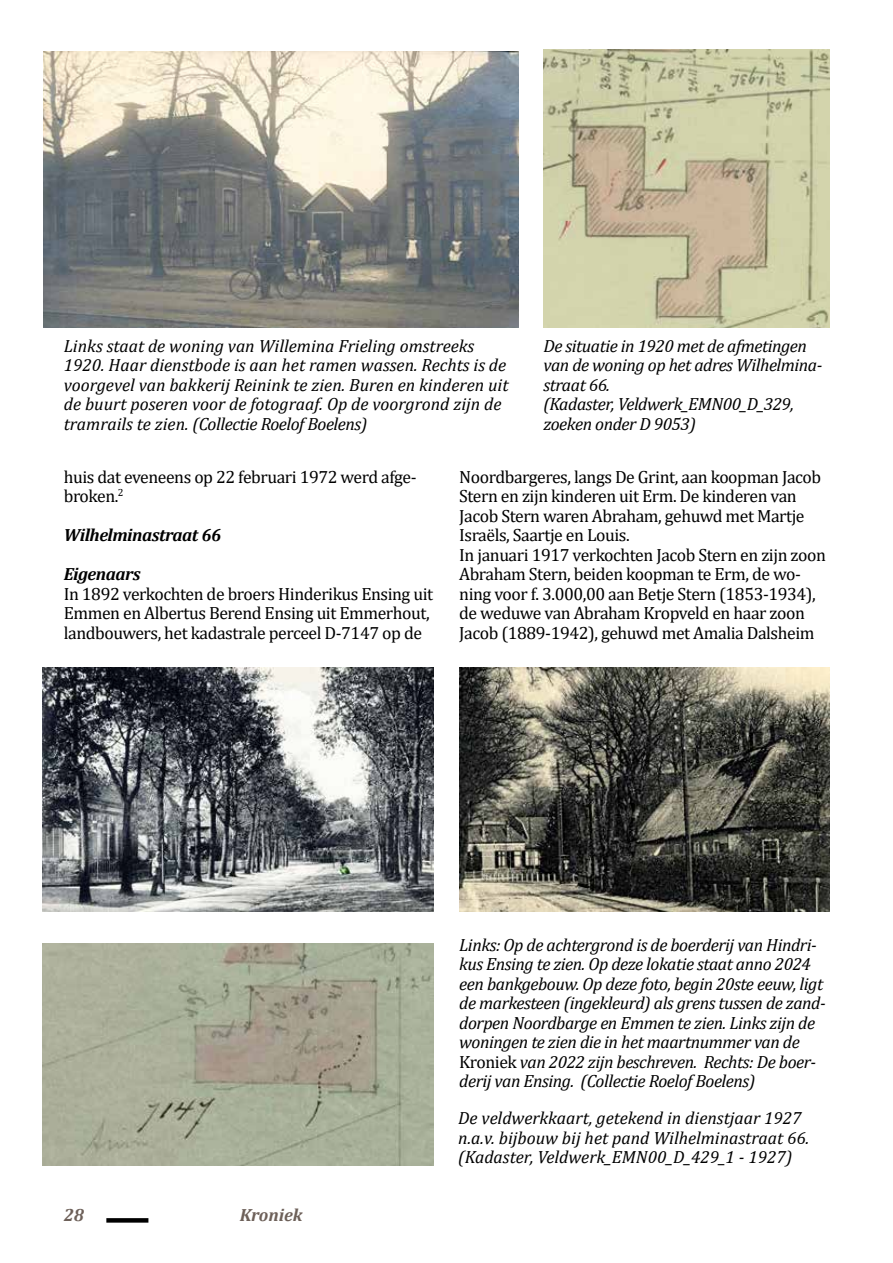
<style>
.page{position:relative;width:893px;height:1263px;background:#fff}
.page>*{position:absolute;margin:0;border:0;box-sizing:border-box;transform-origin:0 0}
.t1{font:17.7px/19.5px "Cambria";letter-spacing:-.025em;color:#000}
.t2{font:italic 17.7px/19.5px "Cambria";letter-spacing:-.025em;color:#000}
.t3{font:italic 17.7px/19.5px "Cambria";color:#000}
.t4{font:italic 700 17.7px "Cambria";letter-spacing:-.025em;color:#000}
.t5{font:italic 700 17.7px "Cambria";color:#6d6059}
.s1{font-style:normal}
</style>
<div class="page">
<svg style="left:106px;top:1218px;width:42px;height:4px"></svg>
<img style="left:543px;top:50px;width:286px;height:277px">
<img style="left:44px;top:51px;width:475px;height:276px">
<img style="left:43px;top:668px;width:390px;height:243px">
<img style="left:459px;top:668px;width:370px;height:243px">
<img style="left:43px;top:943px;width:390px;height:222px">
<p class="t2" style="left:543px;top:335px;width:281px">De situatie in 1920 met de afmetingen van de woning op het adres Wilhelmina&shy;straat 66.<br>(Kadaster, Veldwerk_EMN00_D_329, zoeken onder D 9053)</p>
<p class="t3" style="left:64px;top:335px;width:446px">Links staat de woning van Willemina Frieling omstreeks 1920. Haar dienstbode is aan het ramen wassen. Rechts is de voorgevel van bakkerij Reinink te zien. Buren en kinderen uit de buurt poseren voor de fotograaf. Op de voorgrond zijn de tramrails te zien. (Collectie Roelof Boelens)</p>
<p class="t1" style="left:459px;top:467px;width:368px">Noordbargeres, langs De Grint, aan koopman Jacob Stern en zijn kinderen uit Erm. De kinderen van Jacob Stern waren Abraham, gehuwd met Martje Israëls, Saartje en Louis.<br>In januari 1917 verkochten Jacob Stern en zijn zoon Abraham Stern, beiden koopman te Erm, de wo&shy;ning voor f. 3.000,00 aan Betje Stern (1853-1934), de weduwe van Abraham Kropveld en haar zoon Jacob (1889-1942), gehuwd met Amalia Dalsheim</p>
<p class="t1" style="left:64px;top:467px;width:354px">huis dat eveneens op 22 februari 1972 werd afge&shy;broken.<sup>2</sup></p>
<p class="t4" style="left:64px;top:523px;width:159px">Wilhelminastraat 66</p>
<p class="t4" style="left:64px;top:562px;width:78px">Eigenaars</p>
<p class="t1" style="left:64px;top:584px;width:371px">In 1892 verkochten de broers Hinderikus Ensing uit<br>Emmen en Albertus Berend Ensing uit Emmerhout, landbouwers, het kadastrale perceel D-7147 op de</p>
<p class="t5" style="left:64px;top:1203px;width:22px">28</p>
<p class="t5" style="left:240px;top:1203px;width:64px">Kroniek</p>
<p class="t2" style="left:459px;top:934px;width:368px">Links: Op de achtergrond is de boerderij van Hindri&shy;kus Ensing te zien. Op deze lokatie staat anno 2024 een bankgebouw. Op deze foto, begin 20ste eeuw, ligt de markesteen (ingekleurd) als grens tussen de zand&shy;dorpen Noordbarge en Emmen te zien. Links zijn de woningen te zien die in het maartnummer van de <span class="s1">Kroniek</span> van 2022 zijn beschreven. Rechts: De boer&shy;derij van Ensing. (Collectie Roelof Boelens)</p>
<p class="t3" style="left:458px;top:1107px;width:353px">De veldwerkkaart, getekend in dienstjaar 1927 n.a.v. bijbouw bij het pand Wilhelminastraat 66. (Kadaster, Veldwerk_EMN00_D_429_1 - 1927)</p>
</div>
